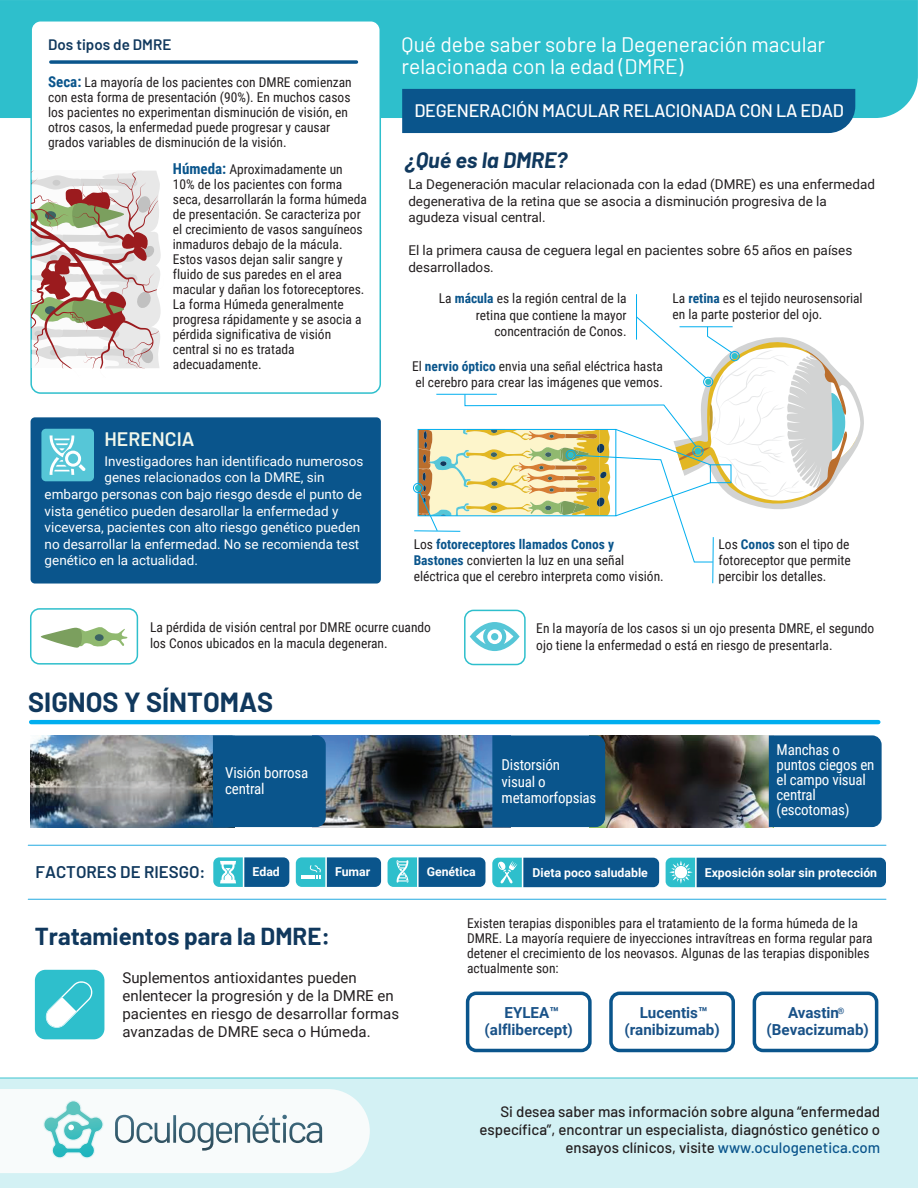
<style>
.page{position:relative;width:918px;height:1188px;background:#fff}
.page>*{position:absolute;margin:0;border:0;box-sizing:border-box;transform-origin:0 0}
.t1{font:700 27px "Barlow";color:#10385d}
.t2{font:700 24px "Barlow";color:#10385d}
.t3{font:italic 700 21.75px "Barlow";color:#10385d}
.t4{font:21px/22.5px "Barlow";color:#fff}
.t5{font:600 19.5px "Barlow";color:#f1f7eb}
.t6{font:500 18px "Barlow";letter-spacing:-.015em;color:#fff}
.t7{font:600 16.8px "Barlow";color:#10385d}
.t8{font:700 15.15px/17px "Roboto";color:#195288;text-align:center}
.t9{font:600 15.15px "Barlow";color:#10385d}
.t10{font:500 15px/18px "Barlow";color:#231f20;text-align:right}
.t11{font:15px/18px "Roboto";color:#231f20}
.t12{font:15px/15px "Roboto Condensed";letter-spacing:-.015em;color:#fff}
.t13{font:13.5px/15px "Roboto Condensed";color:#231f20}
.t14{font:13.5px "Roboto";color:#fff}
.t15{font:13.5px/16.5px "Roboto";color:#231f20}
.t16{font:700 12.3px "Roboto";color:#fff}
.s1{font-weight:700;font-size:15px;color:#0a558c}
.s2{font-weight:700;color:#0a558c}
.s3{color:#0a558c}
</style>
<div class="page">
<img style="left:30px;top:735px;width:183px;height:92px">
<img style="left:326px;top:735px;width:166px;height:92px">
<img style="left:605px;top:735px;width:164px;height:92px">
<div style="left:0;top:1078px;width:918px;height:110px;background:#d3f1f4"></div>
<hr style="left:0;top:1077px;width:918px;height:1px;background:#2ebfcc">
<div style="left:0;top:0;width:918px;height:118px;background:#2ebfcc"></div>
<div style="left:402px;top:89px;width:453px;height:44px;background:#0a558c"></div>
<svg style="left:0;top:1077px;width:370px;height:96px;background:#e1eff0"></svg>
<hr style="left:636px;top:294px;width:1px;height:46px;background:#00aeef">
<svg style="left:413px;top:316px;width:451px;height:268px"></svg>
<div style="left:695px;top:448px;width:6px;height:7px;background:#2ebfcc;border-radius:50%"></div>
<div style="left:692px;top:446px;width:12px;height:11px;border:1px solid #00aeef;border-radius:50%"></div>
<div style="left:30px;top:20px;width:351px;height:374px;background:#fff;border:2px solid #2ebfcc;border-radius:9px"></div>
<svg style="left:51px;top:60px;width:305px;height:4px"></svg>
<hr style="left:31px;top:720px;width:847px;height:4px;background:#00aeef">
<svg style="left:32px;top:163px;width:129px;height:214px"></svg>
<div style="left:31px;top:417px;width:350px;height:167px;background:#0a558c;border-radius:4px"></div>
<div style="left:41px;top:429px;width:53px;height:52px;background:#56c6d7;border-radius:4px"></div>
<svg style="left:50px;top:435px;width:36px;height:40px"></svg>
<div style="left:492px;top:735px;width:113px;height:92px;background:#0a558c"></div>
<hr style="left:28px;top:899px;width:858px;height:1px;background:#24aae1">
<hr style="left:28px;top:845px;width:858px;height:1px;background:#24aae1">
<svg style="left:296px;top:857px;width:85px;height:30px;background:#2882a8"></svg>
<svg style="left:388px;top:857px;width:97px;height:30px;background:#267da5"></svg>
<svg style="left:666px;top:858px;width:220px;height:29px;background:#176697"></svg>
<svg style="left:492px;top:858px;width:167px;height:29px;background:#196b9a"></svg>
<svg style="left:213px;top:857px;width:76px;height:30px;background:#398baf"></svg>
<div style="left:466px;top:992px;width:126px;height:60px;border:4px solid #0a558c;border-radius:9px"></div>
<div style="left:609px;top:992px;width:126px;height:60px;border:4px solid #0a558c;border-radius:9px"></div>
<div style="left:753px;top:992px;width:125px;height:60px;border:4px solid #0a558c;border-radius:9px"></div>
<div style="left:35px;top:970px;width:69px;height:69px;background:#2ebfcc;border-radius:11px"></div>
<svg style="left:45px;top:981px;width:48px;height:47px"></svg>
<div style="left:30px;top:608px;width:108px;height:57px;border:2px solid #2ebfcc;border-radius:9px"></div>
<svg style="left:41px;top:627px;width:87px;height:21px"></svg>
<div style="left:95px;top:634px;width:9px;height:7px;background:#3c6363;border-radius:50%"></div>
<div style="left:464px;top:610px;width:62px;height:55px;border:2px solid #2ebfcc;border-radius:9px"></div>
<svg style="left:470px;top:622px;width:50px;height:29px"></svg>
<div style="left:769px;top:735px;width:113px;height:92px;background:#0a558c"></div>
<div style="left:213px;top:735px;width:113px;height:92px;background:#0a558c"></div>
<p class="t9" style="left:48px;top:33px;width:125px">Dos tipos de DMRE</p>
<p class="t13" style="left:48px;top:74px;width:305px"><span class="s1">Seca:</span> La mayoría de los pacientes con DMRE comienzan con esta forma de presentación (90%). En muchos casos los pacientes no experimentan disminución de visión, en otros casos, la enfermedad puede progresar y causar grados variables de disminución de la visión.</p>
<p class="t13" style="left:173px;top:162px;width:196px"><span class="s1">Húmeda:</span> Aproximadamente un<br>10% de los pacientes con forma seca, desarrollarán la forma húmeda de presentación. Se caracteriza por el crecimiento de vasos sanguíneos inmaduros debajo de la mácula.<br>Estos vasos dejan salir sangre y fluido de sus paredes en el area macular y dañan los fotoreceptores.<br>La forma Húmeda generalmente progresa rápidamente y se asocia a pérdida significativa de visión central si no es tratada adecuadamente.</p>
<h3 class="t5" style="left:104px;top:424px;width:92px">HERENCIA</h3>
<p class="t14" style="left:104px;top:452px;width:260px">Investigadores han identificado numerosos</p>
<p class="t14" style="left:104px;top:468px;width:222px">genes relacionados con la DMRE, sin</p>
<p class="t14" style="left:45px;top:485px;width:319px">embargo personas con bajo riesgo desde el punto de</p>
<p class="t14" style="left:45px;top:502px;width:295px">vista genético pueden desarollar la enfermedad y</p>
<p class="t14" style="left:45px;top:518px;width:317px">viceversa, pacientes con alto riesgo genético pueden</p>
<p class="t14" style="left:45px;top:535px;width:316px">no desarrollar la enfermedad. No se recomienda test</p>
<p class="t14" style="left:45px;top:551px;width:155px">genético en la actualidad.</p>
<h3 class="t4" style="left:402px;top:31px;width:425px">Qué debe saber sobre la Degeneración macular relacionada con la edad (DMRE)</h3>
<h3 class="t6" style="left:414px;top:98px;width:431px">DEGENERACIÓN MACULAR RELACIONADA CON LA EDAD</h3>
<h3 class="t3" style="left:405px;top:144px;width:164px">¿Qué es la DMRE?</h3>
<p class="t15" style="left:408px;top:176px;width:468px">La Degeneración macular relacionada con la edad (DMRE) es una enfermedad degenerativa de la retina que se asocia a disminución progresiva de la agudeza visual central.</p>
<p class="t15" style="left:408px;top:242px;width:446px">El la primera causa de ceguera legal en pacientes sobre 65 años en países desarrollados.</p>
<p class="t13" style="left:672px;top:289px;width:192px;line-height:16.2px">La <span class="s2">retina</span> es el tejido neurosensorial en la parte posterior del ojo.</p>
<p class="t13" style="left:439px;top:290px;width:189px;line-height:16.2px;text-align:right">La <span class="s2">mácula</span> es la región central de la retina que contiene la mayor concentración de Conos.</p>
<p class="t13" style="left:412px;top:357px;width:252px;line-height:16.2px">El <span class="s2">nervio óptico</span> envia una señal eléctrica hasta el cerebro para crear las imágenes que vemos.</p>
<p class="t13" style="left:414px;top:535px;width:252px;line-height:16.2px">Los <span class="s2">fotoreceptores llamados Conos y<br>Bastones</span> convierten la luz en una señal eléctrica que el cerebro interpreta como visión.</p>
<p class="t13" style="left:719px;top:535px;width:134px;line-height:16.2px;text-align:justify">Los <span class="s2">Conos</span> son el tipo de fotoreceptor que permite percibir los detalles.</p>
<p class="t13" style="left:150px;top:618px;width:282px;line-height:16.5px">La pérdida de visión central por DMRE ocurre cuando los Conos ubicados en la macula degeneran.</p>
<h1 class="t1" style="left:28px;top:682px;width:247px">SIGNOS Y SÍNTOMAS</h1>
<p class="t12" style="left:225px;top:764px;width:85px;line-height:16.5px">Visión borrosa central</p>
<p class="t13" style="left:536px;top:620px;width:340px;line-height:16.5px">En la mayoría de los casos si un ojo presenta DMRE, el segundo ojo tiene la enfermedad o está en riesgo de presentarla.</p>
<p class="t12" style="left:502px;top:756px;width:96px;line-height:16.5px">Distorsión visual o metamorfopsias</p>
<p class="t12" style="left:777px;top:742px;width:99px">Manchas o puntos ciegos en el campo visual central (escotomas)</p>
<p class="t7" style="left:36px;top:860px;width:171px">FACTORES DE RIESGO:</p>
<p class="t16" style="left:253px;top:863px;width:29px">Edad</p>
<p class="t16" style="left:335px;top:863px;width:37px">Fumar</p>
<p class="t16" style="left:427px;top:863px;width:50px">Genética</p>
<p class="t16" style="left:533px;top:864px;width:117px">Dieta poco saludable</p>
<p class="t16" style="left:705px;top:864px;width:174px">Exposición solar sin protección</p>
<h2 class="t2" style="left:35px;top:919px;width:297px">Tratamientos para la DMRE:</h2>
<p class="t11" style="left:122px;top:968px;width:278px">Suplementos antioxidantes pueden enlentecer la progresión y de la DMRE en pacientes en riesgo de desarrollar formas avanzadas de DMRE seca o Húmeda.</p>
<p class="t13" style="left:467px;top:916px;width:407px">Existen terapias disponibles para el tratamiento de la forma húmeda de la DMRE. La mayoría requiere de inyecciones intravítreas en forma regular para detener el crecimiento de los neovasos. Algunas de las terapias disponibles actualmente son:</p>
<p class="t8" style="left:485px;top:1004px;width:90px">EYLEA™ (alflibercept)</p>
<p class="t8" style="left:625px;top:1004px;width:97px">Lucentis™ (ranibizumab)</p>
<p class="t8" style="left:788px;top:1004px;width:58px">Avastin<sup>®</sup></p>
<p class="t8" style="left:767px;top:1021px;width:104px">(Bevacizumab)</p>
<p class="t10" style="left:479px;top:1101px;width:402px">Si desea saber mas información sobre alguna “enfermedad específica”, encontrar un especialista, diagnóstico genético o ensayos clínicos, visite <span class="s3">www.oculogenetica.com</span></p>
</div>
